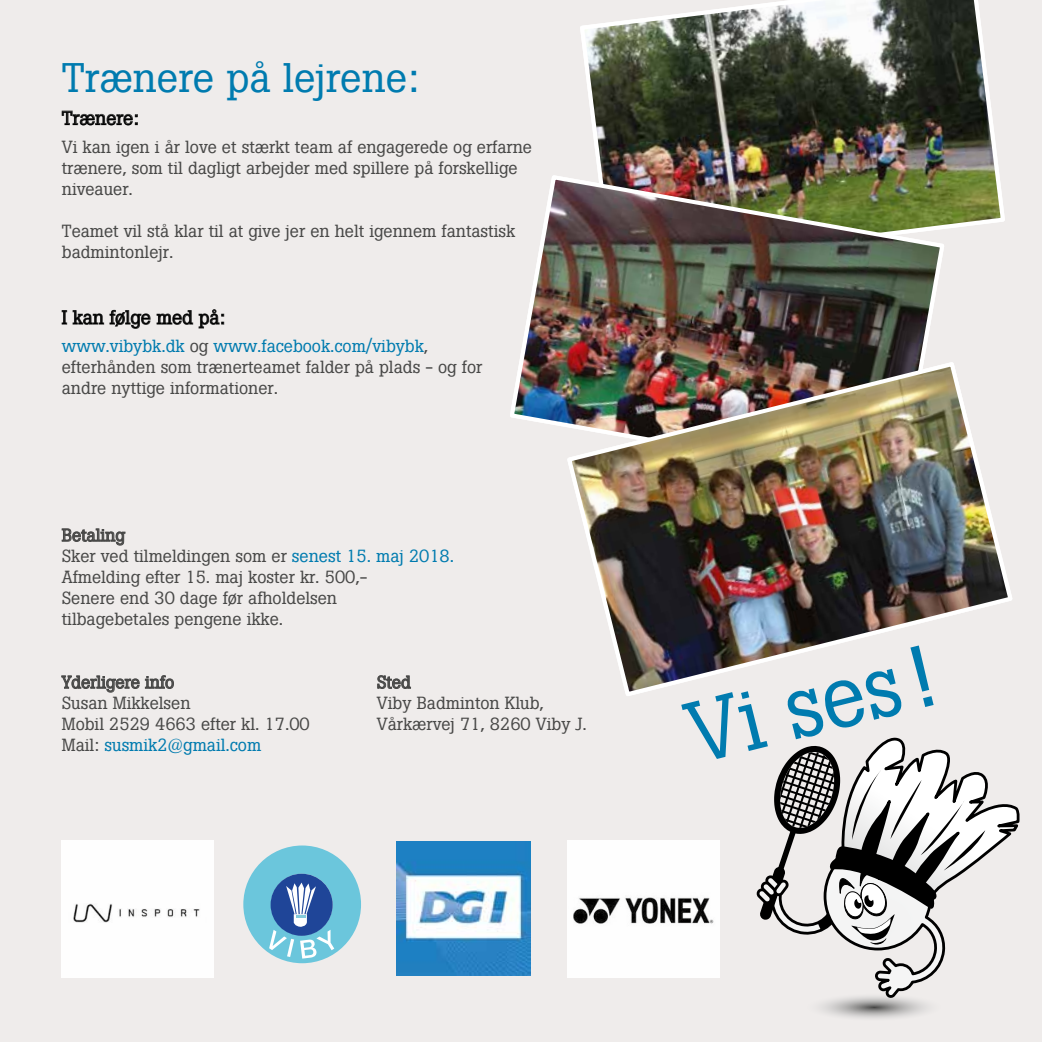
<style>
.page{position:relative;width:1042px;height:1042px;background:#efeceb}
.page>*{position:absolute;margin:0;border:0;box-sizing:border-box;transform-origin:0 0}
.t1{font:86.62px "Boton";color:#007baf}
.t2{font:41.12px "Boton";color:#007baf}
.t3{font:19.25px "Boton";color:#000}
.t4{font:17.5px/21px "Boton";color:#484847}
.t5{font:17.5px "Boton";color:#007baf}
.s1{color:#007baf}
.s2{color:#484847}
</style>
<div class="page">
<svg style="left:61px;top:110px;width:77px;height:16px"></svg>
<svg style="left:61px;top:309px;width:163px;height:20px"></svg>
<svg style="left:61px;top:528px;width:65px;height:18px"></svg>
<svg style="left:61px;top:675px;width:113px;height:18px"></svg>
<svg style="left:377px;top:675px;width:34px;height:14px"></svg>
<svg style="left:243px;top:845px;width:118px;height:118px"></svg>
<div style="left:62px;top:840px;width:152px;height:137px;background:#fefefe"></div>
<img style="left:567px;top:840px;width:152px;height:137px">
<img style="left:397px;top:842px;width:134px;height:134px">
<svg style="left:756px;top:737px;width:264px;height:282px"></svg>
<img style="left:580px;top:0;width:425px;height:229px">
<img style="left:510px;top:173px;width:437px;height:254px">
<img style="left:564px;top:359px;width:448px;height:337px">
<h2 class="t2" style="left:62px;top:47px;width:359px">Trænere på lejrene:</h2>
<p class="t3" style="left:62px;top:104px;width:78px">Trænere:</p>
<p class="t4" style="left:62px;top:135px;width:472px">Vi kan igen i år love et stærkt team af engagerede og erfarne trænere, som til dagligt arbejder med spillere på forskellige niveauer.</p>
<p class="t4" style="left:62px;top:219px;width:455px">Teamet vil stå klar til at give jer en helt igennem fantastisk badmintonlejr.</p>
<p class="t3" style="left:62px;top:303px;width:165px">I kan følge med på:</p>
<p class="t4" style="left:62px;top:334px;width:422px"><span class="s1">www.vibybk.dk</span> og <span class="s1">www.facebook.com/vibybk</span>, efterhånden som trænerteamet falder på plads - og for andre nyttige informationer.</p>
<p class="t4" style="left:62px;top:523px;width:394px">Betaling<br>Sker ved tilmeldingen som er <span class="s1">senest 15. maj 2018.<br></span>Afmelding efter 15. maj koster kr. 500,-<br>Senere end 30 dage før afholdelsen<br>tilbagebetales pengene ikke.</p>
<p class="t4" style="left:62px;top:670px;width:114px">Yderligere info</p>
<p class="t4" style="left:377px;top:670px;width:35px">Sted</p>
<p class="t4" style="left:62px;top:691px;width:130px">Susan Mikkelsen</p>
<p class="t4" style="left:377px;top:691px;width:168px">Viby Badminton Klub,</p>
<p class="t4" style="left:62px;top:712px;width:249px">Mobil 2529 4663 efter kl. 17.00</p>
<p class="t4" style="left:377px;top:712px;width:211px">Vårkærvej 71, 8260 Viby J.</p>
<p class="t5" style="left:62px;top:732px;width:201px"><span class="s2">Mail:</span> susmik2@gmail.com</p>
<h1 class="t1" style="left:673px;top:673px;width:252px;rotate:-14deg">Vi ses !</h1>
</div>
